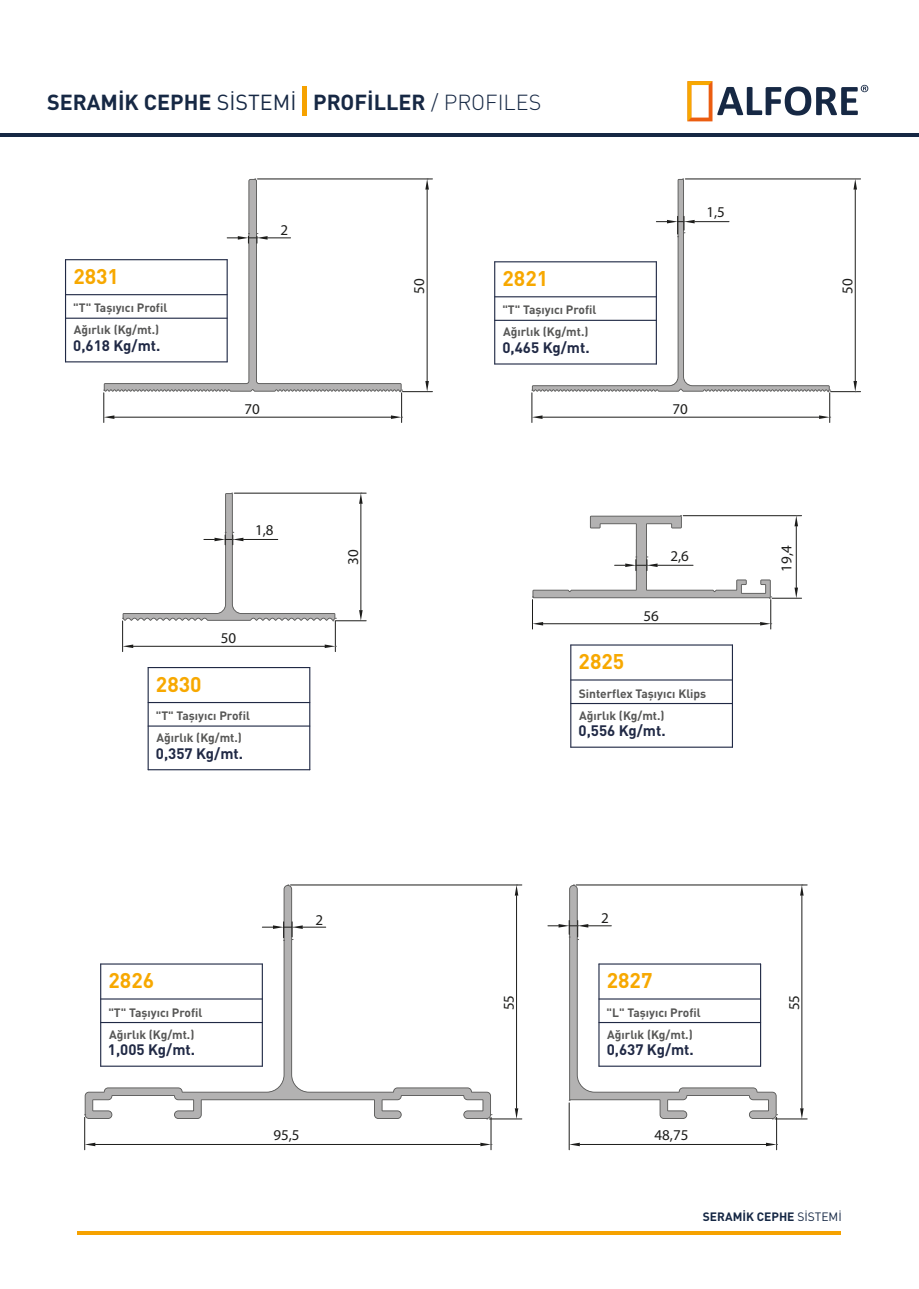
<style>
.page{position:relative;width:919px;height:1289px;background:#fff}
.page>*{position:absolute;margin:0;border:0;box-sizing:border-box;transform-origin:0 0}
.t1{font:700 21.45px "DIN Pro";color:#162844}
.t2{font:700 21px "DIN Pro";color:#f7a800}
.t3{font:700 15px "DIN Pro";color:#202945}
.t4{font:15px "Myriad Pro";color:#1d1d1b}
.t5{font:700 12px/22px "DIN Pro";color:#575756}
.t6{font:700 12px "DIN Pro";color:#162845}
.s1{font-weight:400}
.s2{font-weight:300}
</style>
<div class="page">
<svg style="left:687px;top:81px;width:181px;height:40px"></svg>
<hr style="left:0;top:133px;width:918px;height:4px;background:#162844">
<div style="left:302px;top:87px;width:5px;height:29px;background:#f6a200"></div>
<hr style="left:77px;top:1231px;width:764px;height:4px;background:#f6a200">
<svg style="left:104px;top:179px;width:297px;height:212px"></svg>
<hr style="left:65px;top:260px;width:1px;height:102px;background:#202945">
<hr style="left:66px;top:259px;width:161px;height:1px;background:#202945">
<hr style="left:66px;top:361px;width:161px;height:1px;background:#202945">
<hr style="left:66px;top:294px;width:161px;height:1px;background:#202945">
<hr style="left:66px;top:317px;width:161px;height:2px;background:#202945">
<hr style="left:226px;top:260px;width:2px;height:102px;background:#202945">
<hr style="left:114px;top:417px;width:277px;height:1px;background:#1d1d1b">
<hr style="left:402px;top:391px;width:30px;height:1px;background:#1d1d1b">
<hr style="left:257px;top:178px;width:175px;height:1px;background:#1d1d1b">
<hr style="left:426px;top:189px;width:1px;height:192px;background:#1d1d1b">
<svg style="left:425px;top:381px;width:4px;height:10px"></svg>
<svg style="left:103px;top:390px;width:11px;height:32px"></svg>
<svg style="left:391px;top:390px;width:11px;height:32px"></svg>
<svg style="left:425px;top:179px;width:4px;height:10px"></svg>
<svg style="left:227px;top:233px;width:63px;height:10px"></svg>
<svg style="left:532px;top:179px;width:297px;height:212px"></svg>
<hr style="left:494px;top:262px;width:1px;height:102px;background:#202945">
<hr style="left:494px;top:261px;width:162px;height:1px;background:#202945">
<hr style="left:494px;top:363px;width:162px;height:1px;background:#202945">
<hr style="left:494px;top:296px;width:162px;height:1px;background:#202945">
<hr style="left:494px;top:320px;width:162px;height:1px;background:#202945">
<hr style="left:655px;top:262px;width:2px;height:102px;background:#202945">
<hr style="left:685px;top:178px;width:175px;height:1px;background:#1d1d1b">
<hr style="left:830px;top:391px;width:30px;height:1px;background:#1d1d1b">
<hr style="left:854px;top:189px;width:1px;height:192px;background:#1d1d1b">
<svg style="left:853px;top:179px;width:3px;height:10px"></svg>
<hr style="left:694px;top:221px;width:35px;height:1px;background:#1d1d1b">
<hr style="left:542px;top:417px;width:277px;height:1px;background:#1d1d1b">
<svg style="left:853px;top:381px;width:3px;height:11px"></svg>
<svg style="left:656px;top:216px;width:38px;height:21px"></svg>
<svg style="left:531px;top:390px;width:11px;height:32px"></svg>
<svg style="left:819px;top:390px;width:11px;height:32px"></svg>
<svg style="left:85px;top:885px;width:406px;height:233px"></svg>
<hr style="left:100px;top:964px;width:1px;height:102px;background:#202945">
<hr style="left:101px;top:963px;width:161px;height:1px;background:#202945">
<hr style="left:101px;top:1065px;width:161px;height:1px;background:#202945">
<hr style="left:101px;top:998px;width:161px;height:1px;background:#202945">
<hr style="left:101px;top:1021px;width:161px;height:2px;background:#202945">
<hr style="left:262px;top:964px;width:1px;height:102px;background:#202945">
<hr style="left:84px;top:1117px;width:1px;height:32px;background:#1d1d1b">
<hr style="left:490px;top:1117px;width:1px;height:32px;background:#1d1d1b">
<hr style="left:95px;top:1144px;width:385px;height:1px;background:#1d1d1b">
<svg style="left:85px;top:1142px;width:10px;height:4px"></svg>
<hr style="left:489px;top:1118px;width:33px;height:1px;background:#1d1d1b">
<hr style="left:290px;top:884px;width:232px;height:1px;background:#1d1d1b">
<hr style="left:516px;top:895px;width:1px;height:213px;background:#1d1d1b">
<svg style="left:514px;top:1108px;width:4px;height:10px"></svg>
<svg style="left:262px;top:921px;width:64px;height:20px"></svg>
<svg style="left:480px;top:1142px;width:12px;height:4px"></svg>
<svg style="left:486px;top:1114px;width:6px;height:5px"></svg>
<svg style="left:514px;top:884px;width:4px;height:11px"></svg>
<svg style="left:569px;top:885px;width:207px;height:233px"></svg>
<hr style="left:598px;top:964px;width:1px;height:102px;background:#202945">
<hr style="left:599px;top:963px;width:161px;height:1px;background:#202945">
<hr style="left:599px;top:1065px;width:161px;height:1px;background:#202945">
<hr style="left:599px;top:998px;width:161px;height:1px;background:#202945">
<hr style="left:599px;top:1021px;width:161px;height:2px;background:#202945">
<hr style="left:760px;top:964px;width:1px;height:102px;background:#202945">
<hr style="left:568px;top:1102px;width:1px;height:47px;background:#1d1d1b">
<hr style="left:776px;top:1117px;width:1px;height:32px;background:#1d1d1b">
<hr style="left:579px;top:1144px;width:186px;height:1px;background:#1d1d1b">
<svg style="left:569px;top:1142px;width:10px;height:4px"></svg>
<hr style="left:775px;top:1118px;width:32px;height:1px;background:#1d1d1b">
<hr style="left:576px;top:884px;width:231px;height:1px;background:#1d1d1b">
<hr style="left:801px;top:895px;width:1px;height:213px;background:#1d1d1b">
<svg style="left:800px;top:1108px;width:3px;height:10px"></svg>
<svg style="left:765px;top:1142px;width:12px;height:4px"></svg>
<svg style="left:772px;top:1114px;width:5px;height:5px"></svg>
<svg style="left:800px;top:884px;width:3px;height:11px"></svg>
<svg style="left:548px;top:920px;width:63px;height:20px"></svg>
<hr style="left:148px;top:667px;width:1px;height:102px;background:#202945">
<hr style="left:148px;top:667px;width:162px;height:1px;background:#202945">
<hr style="left:148px;top:769px;width:162px;height:1px;background:#202945">
<hr style="left:148px;top:702px;width:162px;height:1px;background:#202945">
<hr style="left:148px;top:725px;width:162px;height:1px;background:#202945">
<hr style="left:309px;top:667px;width:1px;height:102px;background:#202945">
<hr style="left:122px;top:621px;width:1px;height:30px;background:#1d1d1b">
<hr style="left:335px;top:621px;width:1px;height:30px;background:#1d1d1b">
<hr style="left:133px;top:646px;width:192px;height:1px;background:#1d1d1b">
<svg style="left:123px;top:644px;width:10px;height:4px"></svg>
<hr style="left:335px;top:620px;width:31px;height:1px;background:#1d1d1b">
<hr style="left:234px;top:493px;width:132px;height:1px;background:#1d1d1b">
<hr style="left:360px;top:504px;width:1px;height:106px;background:#1d1d1b">
<svg style="left:359px;top:610px;width:3px;height:10px"></svg>
<svg style="left:325px;top:644px;width:11px;height:4px"></svg>
<svg style="left:123px;top:493px;width:213px;height:128px"></svg>
<svg style="left:359px;top:493px;width:3px;height:11px"></svg>
<hr style="left:570px;top:645px;width:1px;height:102px;background:#202945">
<hr style="left:570px;top:644px;width:162px;height:1px;background:#202945">
<hr style="left:570px;top:746px;width:162px;height:1px;background:#202945">
<hr style="left:570px;top:679px;width:162px;height:1px;background:#202945">
<hr style="left:570px;top:703px;width:162px;height:1px;background:#202945">
<hr style="left:731px;top:645px;width:2px;height:102px;background:#202945">
<hr style="left:532px;top:599px;width:1px;height:30px;background:#1d1d1b">
<hr style="left:770px;top:599px;width:1px;height:30px;background:#1d1d1b">
<hr style="left:543px;top:623px;width:217px;height:1px;background:#1d1d1b">
<svg style="left:533px;top:622px;width:10px;height:3px"></svg>
<svg style="left:760px;top:622px;width:11px;height:3px"></svg>
<svg style="left:532px;top:515px;width:269px;height:84px"></svg>
<h1 class="t1" style="left:47px;top:84px;width:496px">SERAMİK CEPHE <span class="s1">SİSTEMİ</span> PROFİLLER <span class="s2">/ PROFILES</span></h1>
<p class="t4" style="left:280px;top:221px;width:9px">2</p>
<h2 class="t2" style="left:73px;top:259px;width:47px">2831</h2>
<p class="t4" style="left:410px;top:293px;width:17px;rotate:-90deg">50</p>
<h2 class="t2" style="left:502px;top:261px;width:47px">2821</h2>
<p class="t5" style="left:73px;top:295px;width:96px">"T" Taşıyıcı Profil</p>
<p class="t5" style="left:502px;top:297px;width:96px">"T" Taşıyıcı Profil</p>
<p class="t5" style="left:74px;top:317px;width:87px">Ağırlık (Kg/mt.)</p>
<p class="t3" style="left:73px;top:333px;width:89px">0,618 Kg/mt.</p>
<p class="t5" style="left:503px;top:319px;width:87px">Ağırlık (Kg/mt.)</p>
<p class="t3" style="left:502px;top:335px;width:89px">0,465 Kg/mt.</p>
<p class="t4" style="left:244px;top:400px;width:17px">70</p>
<p class="t4" style="left:255px;top:520px;width:20px">1,8</p>
<p class="t4" style="left:344px;top:565px;width:17px;rotate:-90deg">30</p>
<p class="t4" style="left:221px;top:629px;width:17px">50</p>
<p class="t4" style="left:706px;top:203px;width:20px">1,5</p>
<p class="t4" style="left:672px;top:400px;width:17px">70</p>
<p class="t4" style="left:670px;top:546px;width:20px">2,6</p>
<p class="t4" style="left:777px;top:572px;width:28px;rotate:-90deg">19,4</p>
<p class="t4" style="left:643px;top:606px;width:17px">56</p>
<h2 class="t2" style="left:156px;top:666px;width:47px">2830</h2>
<p class="t5" style="left:156px;top:703px;width:96px">"T" Taşıyıcı Profil</p>
<p class="t5" style="left:156px;top:725px;width:87px">Ağırlık (Kg/mt.)</p>
<p class="t3" style="left:156px;top:740px;width:89px">0,357 Kg/mt.</p>
<h2 class="t2" style="left:578px;top:644px;width:47px">2825</h2>
<p class="t5" style="left:578px;top:680px;width:129px">Sinterflex Taşıyıcı Klips<br>Ağırlık (Kg/mt.)</p>
<p class="t3" style="left:578px;top:718px;width:89px">0,556 Kg/mt.</p>
<p class="t4" style="left:838px;top:293px;width:17px;rotate:-90deg">50</p>
<p class="t4" style="left:315px;top:910px;width:9px">2</p>
<p class="t4" style="left:601px;top:908px;width:9px">2</p>
<h2 class="t2" style="left:108px;top:963px;width:47px">2826</h2>
<h2 class="t2" style="left:606px;top:963px;width:47px">2827</h2>
<p class="t5" style="left:108px;top:999px;width:96px">"T" Taşıyıcı Profil</p>
<p class="t4" style="left:499px;top:1010px;width:17px;rotate:-90deg">55</p>
<p class="t5" style="left:606px;top:999px;width:96px">"L" Taşıyıcı Profil</p>
<p class="t4" style="left:784px;top:1010px;width:17px;rotate:-90deg">55</p>
<p class="t5" style="left:109px;top:1021px;width:87px">Ağırlık (Kg/mt.)</p>
<p class="t3" style="left:108px;top:1037px;width:89px">1,005 Kg/mt.</p>
<p class="t5" style="left:607px;top:1021px;width:87px">Ağırlık (Kg/mt.)</p>
<p class="t3" style="left:606px;top:1037px;width:89px">0,637 Kg/mt.</p>
<p class="t4" style="left:273px;top:1125px;width:28px">95,5</p>
<p class="t4" style="left:654px;top:1125px;width:35px">48,75</p>
<p class="t6" style="left:702px;top:1206px;width:140px">SERAMİK CEPHE <span class="s1">SİSTEMİ</span></p>
</div>
